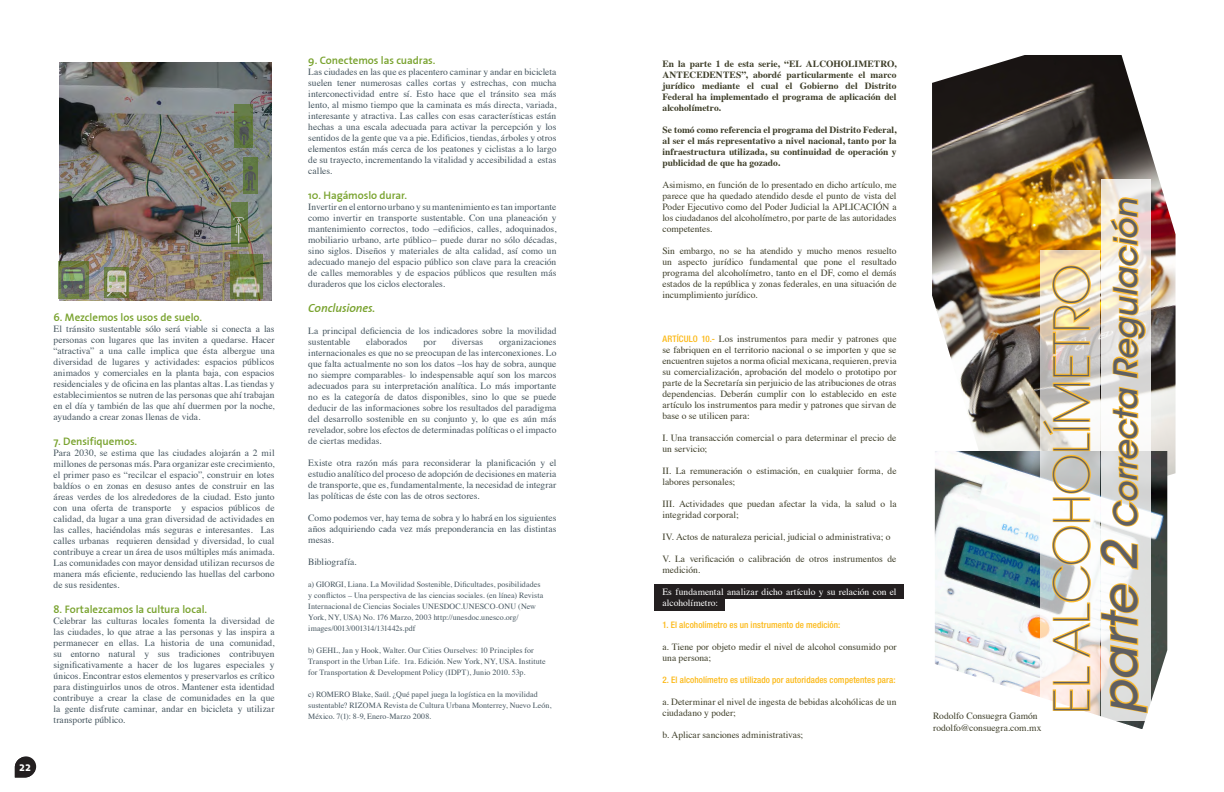
<style>
.page{position:relative;width:1224px;height:792px;background:#fff}
.page>*{position:absolute;margin:0;border:0;box-sizing:border-box;transform-origin:0 0}
.t1{font:200 48px "ITC Avant Garde Std";color:#5f5f62}
.t2{font:italic 500 32px "ITC Avant Garde Std";color:#5f5f62}
.t3{font:italic 600 12px "The Sans";letter-spacing:-.01em;color:#78a22d}
.t4{font:600 11px "The Sans";letter-spacing:-.005em;color:#78a22d}
.t5{font:700 10px "Sanuk";color:#fff}
.t6{font:9.5px/11px "Times";color:#45555f;text-align:justify}
.t7{font:9.5px/11px "Times";color:#3e3e29}
.t8{font:700 9.5px/11px "Times";color:#3e3e29;text-align:justify}
.t9{font:9.5px/11px "Times";letter-spacing:.005em;color:#fff}
.t10{font:500 condensed 9px "Helvetica Neue LT Std";letter-spacing:.01em;color:#fcb814}
.t11{font:8px/11px "Times";letter-spacing:.005em;color:#45555f}
.s1{font-family:"Helvetica Neue LT Std";font-weight:500;font-stretch:condensed;font-size:9px;color:#fcb814}
.s2{color:#fff}
.s3{font-size:48px}
</style>
<div class="page">
<img style="left:59px;top:62px;width:213px;height:238px">
<img style="left:244px;top:157px;width:13px;height:37px">
<img style="left:230px;top:255px;width:33px;height:44px">
<img style="left:235px;top:105px;width:17px;height:43px">
<img style="left:232px;top:203px;width:16px;height:43px">
<img style="left:59px;top:262px;width:30px;height:37px">
<img style="left:104px;top:268px;width:24px;height:30px">
<img style="left:932px;top:55px;width:244px;height:427px">
<img style="left:935px;top:451px;width:232px;height:278px">
<div style="left:655px;top:585px;width:249px;height:14px;background:#231f20"></div>
<div style="left:655px;top:599px;width:70px;height:12px;background:#231f20"></div>
<svg style="left:1040px;top:251px;width:60px;height:469px"></svg>
<svg style="left:1101px;top:179px;width:49px;height:541px"></svg>
<svg style="left:1052px;top:665px;width:39px;height:47px;background:#fce0b5"></svg>
<svg style="left:1041px;top:264px;width:51px;height:395px"></svg>
<svg style="left:1100px;top:583px;width:49px;height:131px;background:#e8d9b9"></svg>
<svg style="left:1099px;top:537px;width:41px;height:34px"></svg>
<svg style="left:1111px;top:386px;width:29px;height:143px"></svg>
<svg style="left:1109px;top:195px;width:38px;height:185px;background:#f0d8ab"></svg>
<svg style="left:15px;top:756px;width:21px;height:21px"></svg>
<p class="t5" style="left:19px;top:760px;width:14px">22</p>
<p class="t4" style="left:54px;top:308px;width:150px">6. Mezclemos los usos de suelo.</p>
<p class="t6" style="left:54px;top:322px;width:223px">El tránsito sustentable sólo será viable si conecta a las personas con lugares que las inviten a quedarse. Hacer “atractiva” a una calle implica que ésta albergue una diversidad de lugares y actividades: espacios públicos animados y comerciales en la planta baja, con espacios residenciales y de oficina en las plantas altas. Las tiendas y establecimientos se nutren de las personas que ahí trabajan en el día y también de las que ahí duermen por la noche, ayudando a crear zonas llenas de vida.</p>
<p class="t4" style="left:54px;top:432px;width:85px">7. Densifiquemos.</p>
<p class="t6" style="left:54px;top:446px;width:223px">Para 2030, se estima que las ciudades alojarán a 2 mil millones de personas más. Para organizar este crecimiento, el primer paso es “recilcar el espacio”, construir en lotes baldíos o en zonas en desuso antes de construir en las áreas verdes de los alrededores de la ciudad. Esto junto con una oferta de transporte y espacios públicos de calidad, da lugar a una gran diversidad de actividades en las calles, haciéndolas más seguras e interesantes. Las calles urbanas requieren densidad y diversidad, lo cual contribuye a crear un área de usos múltiples más animada.<br>Las comunidades con mayor densidad utilizan recursos de manera más eficiente, reduciendo las huellas del carbono de sus residentes.</p>
<p class="t4" style="left:54px;top:600px;width:155px">8. Fortalezcamos la cultura local.</p>
<p class="t6" style="left:54px;top:614px;width:223px">Celebrar las culturas locales fomenta la diversidad de las ciudades, lo que atrae a las personas y las inspira a permanecer en ellas. La historia de una comunidad, su entorno natural y sus tradiciones contribuyen significativamente a hacer de los lugares especiales y únicos. Encontrar estos elementos y preservarlos es crítico para distinguirlos unos de otros. Mantener esta identidad contribuye a crear la clase de comunidades en la que la gente disfrute caminar, andar en bicicleta y utilizar transporte público.</p>
<p class="t4" style="left:308px;top:51px;width:129px">9. Conectemos las cuadras.</p>
<p class="t6" style="left:308px;top:66px;width:250px">Las ciudades en las que es placentero caminar y andar en bicicleta suelen tener numerosas calles cortas y estrechas, con mucha interconectividad entre sí. Esto hace que el tránsito sea más lento, al mismo tiempo que la caminata es más directa, variada, interesante y atractiva. Las calles con esas características están hechas a una escala adecuada para activar la percepción y los sentidos de la gente que va a pie. Edificios, tiendas, árboles y otros elementos están más cerca de los peatones y ciclistas a lo largo de su trayecto, incrementando la vitalidad y accesibilidad a estas calles.</p>
<p class="t4" style="left:308px;top:186px;width:100px">10. Hagámoslo durar.</p>
<p class="t6" style="left:308px;top:201px;width:250px">Invertir en el entorno urbano y su mantenimiento es tan importante como invertir en transporte sustentable. Con una planeación y mantenimiento correctos, todo –edificios, calles, adoquinados, mobiliario urbano, arte público– puede durar no sólo décadas, sino siglos. Diseños y materiales de alta calidad, así como un adecuado manejo del espacio público son clave para la creación de calles memorables y de espacios públicos que resulten más duraderos que los ciclos electorales.</p>
<p class="t3" style="left:308px;top:298px;width:69px">Conclusiones.</p>
<p class="t6" style="left:308px;top:325px;width:250px">La principal deficiencia de los indicadores sobre la movilidad sustentable</p>
<p class="t6" style="left:366px;top:336px;width:43px">elaborados</p>
<p class="t6" style="left:423px;top:336px;width:14px">por</p>
<p class="t6" style="left:452px;top:336px;width:33px">diversas</p>
<p class="t6" style="left:308px;top:336px;width:250px;text-indent:191px">organizaciones internacionales es que no se preocupan de las interconexiones. Lo que falta actualmente no son los datos –los hay de sobra, aunque no siempre comparables- lo indespensable aquí son los marcos adecuados para su interpretación analítica. Lo más importante no es la categoría de datos disponibles, sino lo que se puede deducir de las informaciones sobre los resultados del paradigma del desarrollo sostenible en su conjunto y, lo que es aún más revelador, sobre los efectos de determinadas políticas o el impacto de ciertas medidas.</p>
<p class="t6" style="left:308px;top:457px;width:250px">Existe otra razón más para reconsiderar la planificación y el estudio analítico del proceso de adopción de decisiones en materia de transporte, que es, fundamentalmente, la necesidad de integrar las políticas de éste con las de otros sectores.</p>
<p class="t6" style="left:308px;top:512px;width:250px">Como podemos ver, hay tema de sobra y lo habrá en los siguientes años adquiriendo cada vez más preponderancia en las distintas mesas.</p>
<p class="t6" style="left:308px;top:556px;width:50px">Bibliografía.</p>
<p class="t11" style="left:308px;top:578px;width:237px">a) GIORGI, Liana. La Movilidad Sostenible, Dificultades, posibilidades y conflictos – Una perspectiva de las ciencias sociales. (en línea) Revista Internacional de Ciencias Sociales UNESDOC.UNESCO-ONU (New York, NY, USA) No. 176 Marzo, 2003 http://unesdoc.unesco.org/ images/0013/001314/131442s.pdf</p>
<p class="t11" style="left:308px;top:644px;width:239px">b) GEHL, Jan y Hook, Walter. Our Cities Ourselves: 10 Principles for<br>Transport in the Urban Life. 1ra. Edición. New York, NY, USA. Institute for Transportation &amp; Development Policy (IDPT), Junio 2010. 53p.</p>
<p class="t11" style="left:308px;top:688px;width:245px">c) ROMERO Blake, Saúl. ¿Qué papel juega la logística en la movilidad sustentable? RIZOMA Revista de Cultura Urbana Monterrey, Nuevo León,<br>México. 7(1): 8-9, Enero-Marzo 2008.</p>
<p class="t8" style="left:662px;top:58px;width:236px">En la parte 1 de esta serie, “EL ALCOHOLIMETRO, ANTECEDENTES”, abordé particularmente el marco jurídico mediante el cual el Gobierno del Distrito Federal ha implementado el programa de aplicación del alcoholímetro.</p>
<p class="t8" style="left:662px;top:124px;width:236px">Se tomó como referencia el programa del Distrito Federal, al ser el más representativo a nivel nacional, tanto por la infraestructura utilizada, su continuidad de operación y publicidad de que ha gozado.</p>
<p class="t7" style="left:662px;top:179px;width:236px;text-align:justify">Asimismo, en función de lo presentado en dicho artículo, me parece que ha quedado atendido desde el punto de vista del Poder Ejecutivo como del Poder Judicial la APLICACIÓN a los ciudadanos del alcoholímetro, por parte de las autoridades competentes.</p>
<p class="t7" style="left:662px;top:245px;width:236px;text-align:justify">Sin embargo, no se ha atendido y mucho menos resuelto un aspecto jurídico fundamental que pone el resultado programa del alcoholímetro, tanto en el DF, como el demás estados de la república y zonas federales, en una situación de incumplimiento jurídico.</p>
<p class="t7" style="left:662px;top:333px;width:236px;text-align:justify"><span class="s1">ARTÍCULO 10.-</span> Los instrumentos para medir y patrones que se fabriquen en el territorio nacional o se importen y que se encuentren sujetos a norma oficial mexicana, requieren, previa su comercialización, aprobación del modelo o prototipo por parte de la Secretaría sin perjuicio de las atribuciones de otras dependencias. Deberán cumplir con lo establecido en este artículo los instrumentos para medir y patrones que sirvan de base o se utilicen para:</p>
<p class="t7" style="left:662px;top:432px;width:236px">I. Una transacción comercial o para determinar el precio de un servicio;</p>
<p class="t7" style="left:662px;top:465px;width:236px">II. La remuneración o estimación, en cualquier forma, de labores personales;</p>
<p class="t7" style="left:662px;top:498px;width:236px">III. Actividades que puedan afectar la vida, la salud o la integridad corporal;</p>
<p class="t7" style="left:662px;top:531px;width:230px">IV. Actos de naturaleza pericial, judicial o administrativa; o</p>
<p class="t7" style="left:662px;top:553px;width:236px">V. La verificación o calibración de otros instrumentos de medición.</p>
<p class="t9" style="left:662px;top:586px;width:236px">Es fundamental analizar dicho artículo y su relación con el alcoholímetro:</p>
<p class="t10" style="left:662px;top:620px;width:179px">1. El alcoholímetro es un instrumento de medición:</p>
<p class="t7" style="left:662px;top:641px;width:236px">a. Tiene por objeto medir el nivel de alcohol consumido por una persona;</p>
<p class="t10" style="left:662px;top:674px;width:235px">2. El alcoholímetro es utilizado por autoridades competentes para:</p>
<p class="t7" style="left:662px;top:696px;width:236px">a. Determinar el nivel de ingesta de bebidas alcohólicas de un ciudadano y poder;</p>
<p class="t7" style="left:662px;top:729px;width:152px">b. Aplicar sanciones administrativas;<span class="s2">Pa</span></p>
<p class="t1" style="left:1044px;top:714px;width:451px;rotate:-90deg">EL ALCOHOLÍMETRO</p>
<p class="t7" style="left:933px;top:710px;width:106px">Rodolfo Consuegra Gamón</p>
<p class="t7" style="left:933px;top:721px;width:110px">rodolfo@consuegra.com.mx</p>
<p class="t2" style="left:1106px;top:714px;width:517px;rotate:-90deg"><span class="s3">parte 2</span> Correcta Regulación</p>
</div>
